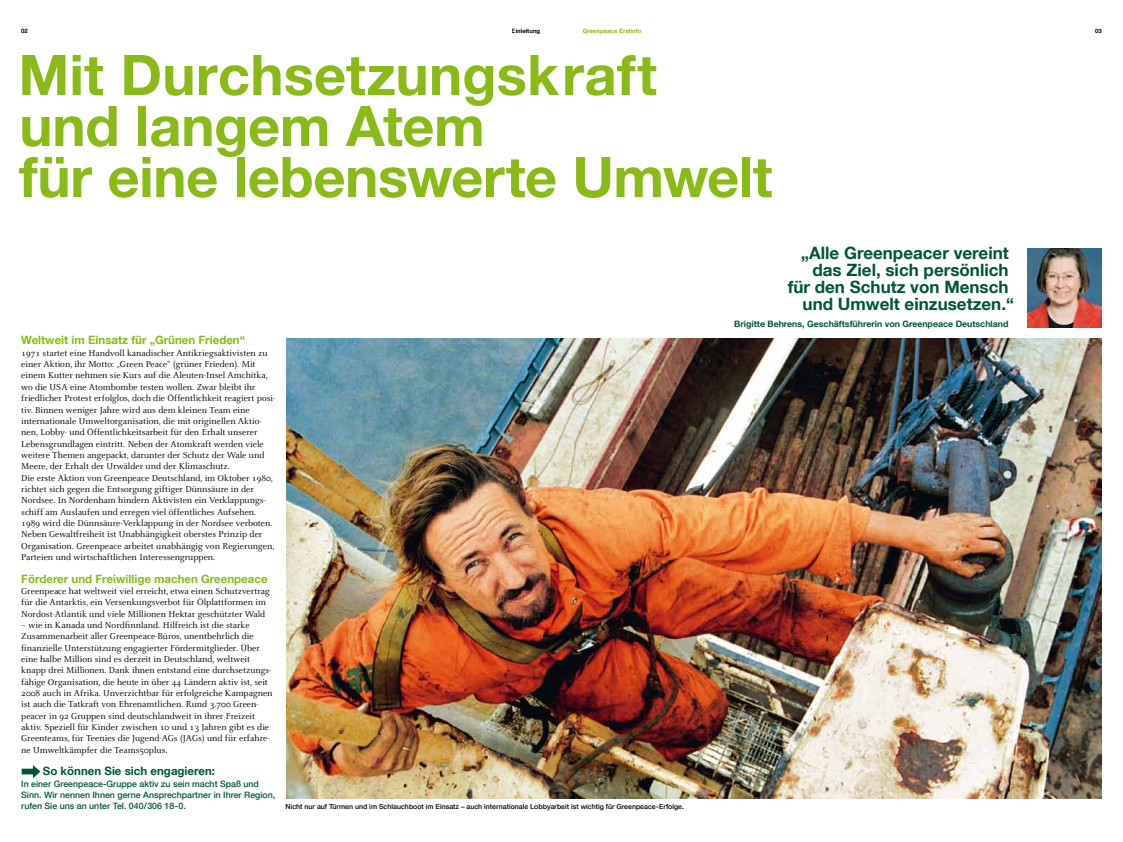
<style>
.page{position:relative;width:1123px;height:842px;background:#fff}
.page>*{position:absolute;margin:0;border:0;box-sizing:border-box;transform-origin:0 0}
.t1{font:700 56px/51px "Helvetica Neue LT Com";letter-spacing:-.005em;color:#89ba17}
.t2{font:700 17px "Helvetica Neue LT Com";color:#005539}
.t3{font:700 11.5px "Helvetica Neue LT Com";color:#89ba17}
.t4{font:700 11.5px "Helvetica Neue LT Com";color:#005539}
.t5{font:9.5px/11.3px "Celeste";color:#000}
.t6{font:500 8.8px/11.3px "Helvetica Neue LT Com";color:#005539}
.t7{font:700 8.8px "Helvetica Neue LT Com";color:#005539}
.t8{font:500 7px "Helvetica Neue LT Com";color:#000}
.t9{font:700 6px "Helvetica Neue LT Com";color:#89ba17}
.t10{font:700 6px "Helvetica Neue LT Com";color:#000}
</style>
<div class="page">
<img style="left:1028px;top:248px;width:73px;height:79px">
<img style="left:286px;top:339px;width:815px;height:459px">
<svg style="left:22px;top:765px;width:18px;height:13px"></svg>
<p class="t10" style="left:21px;top:27px;width:8px">02</p>
<p class="t10" style="left:512px;top:27px;width:30px">Einleitung</p>
<p class="t9" style="left:583px;top:27px;width:60px">Greenpeace Erstinfo</p>
<p class="t10" style="left:1095px;top:27px;width:8px">03</p>
<h1 class="t1" style="left:18px;top:48px;width:755px">Mit Durchsetzungskraft<br>und langem Atem<br>für eine lebenswerte Umwelt</h1>
<p class="t3" style="left:21px;top:333px;width:225px">Weltweit im Einsatz für „Grünen Frieden“</p>
<p class="t5" style="left:21px;top:347px;width:256px">1971 startet eine Handvoll kanadischer Antikriegsaktivisten zu einer Aktion, ihr Motto: „Green Peace“ (grüner Frieden). Mit einem Kutter nehmen sie Kurs auf die Aleuten-Insel Amchitka, wo die USA eine Atombombe testen wollen. Zwar bleibt ihr friedlicher Protest erfolglos, doch die Öffentlichkeit reagiert posi&shy;tiv. Binnen weniger Jahre wird aus dem kleinen Team eine internationale Umweltorganisation, die mit originellen Aktio&shy;nen, Lobby- und Öffentlichkeitsarbeit für den Erhalt unserer Lebensgrundlagen eintritt. Neben der Atomkraft werden viele weitere Themen angepackt, darunter der Schutz der Wale und Meere, der Erhalt der Urwälder und der Klimaschutz.<br>Die erste Aktion von Greenpeace Deutschland, im Oktober 1980, richtet sich gegen die Entsorgung giftiger Dünnsäure in der Nordsee. In Nordenham hindern Aktivisten ein Verklappungs&shy;schiff am Auslaufen und erregen viel öffentliches Aufsehen.<br>1989 wird die Dünnsäure-Verklappung in der Nordsee verboten.<br>Neben Gewaltfreiheit ist Unabhängigkeit oberstes Prinzip der Organisation. Greenpeace arbeitet unabhängig von Regierungen, Parteien und wirtschaftlichen Interessengruppen.</p>
<p class="t3" style="left:21px;top:571px;width:248px">Förderer und Freiwillige machen Greenpeace</p>
<p class="t5" style="left:21px;top:586px;width:250px">Greenpeace hat weltweit viel erreicht, etwa einen Schutzvertrag für die Antarktis, ein Versenkungsverbot für Ölplattformen im<br>Nordost-Atlantik und viele Millionen Hektar geschützter Wald</p>
<p class="t5" style="left:21px;top:620px;width:253px">– wie in Kanada und Nordfinnland. Hilfreich ist die starke Zusammenarbeit aller Greenpeace-Büros, unentbehrlich die finanzielle Unterstützung engagierter Fördermitglieder. Über eine halbe Million sind es derzeit in Deutschland, weltweit knapp drei Millionen. Dank ihnen entstand eine durchsetzungs&shy;fähige Organisation, die heute in über 44 Ländern aktiv ist, seit 2008 auch in Afrika. Unverzichtbar für erfolgreiche Kampagnen ist auch die Tatkraft von Ehrenamtlichen. Rund 3.700 Green&shy;peacer in 92 Gruppen sind deutschlandweit in ihrer Freizeit aktiv. Speziell für Kinder zwischen 10 und 13 Jahren gibt es die Greenteams, für Teenies die Jugend-AGs (JAGs) und für erfahre&shy;ne Umweltkämpfer die Teams50plus.</p>
<p class="t4" style="left:43px;top:764px;width:174px">So können Sie sich engagieren:</p>
<p class="t6" style="left:21px;top:778px;width:255px">In einer Greenpeace-Gruppe aktiv zu sein macht Spaß und<br>Sinn. Wir nennen Ihnen gerne Ansprechpartner in Ihrer Region, rufen Sie uns an unter Tel. 040/306 18-0.</p>
<p class="t8" style="left:286px;top:803px;width:400px">Nicht nur auf Türmen und im Schlauchboot im Einsatz – auch internationale Lobbyarbeit ist wichtig für Greenpeace-Erfolge.</p>
<h2 class="t2" style="left:801px;top:243px;width:209px">„Alle Greenpeacer vereint</h2>
<h2 class="t2" style="left:812px;top:260px;width:198px">das Ziel, sich persönlich</h2>
<h2 class="t2" style="left:787px;top:277px;width:222px">für den Schutz von Mensch</h2>
<h2 class="t2" style="left:802px;top:294px;width:213px">und Umwelt einzusetzen.“</h2>
<p class="t7" style="left:734px;top:319px;width:276px">Brigitte Behrens, Geschäftsführerin von Greenpeace Deutschland</p>
</div>
